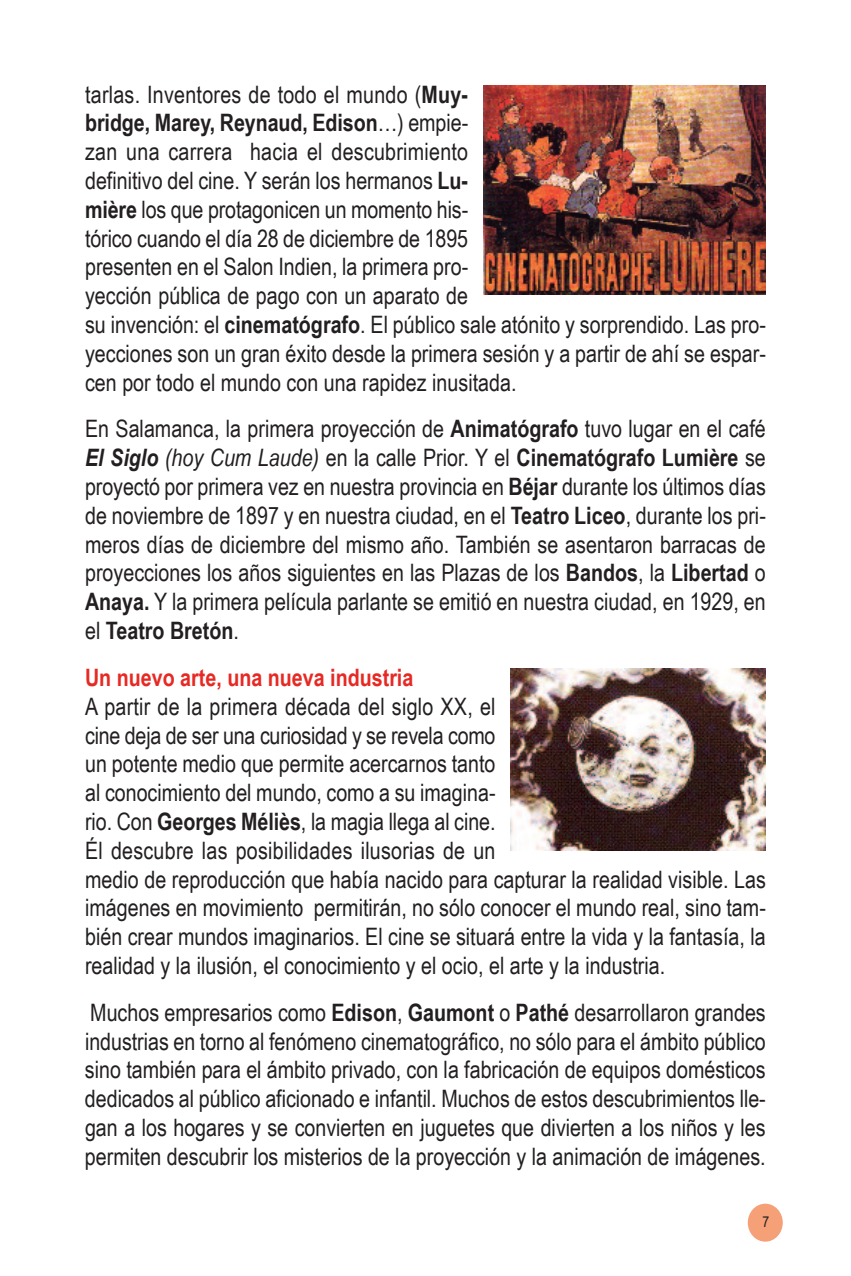
<style>
.page{position:relative;width:851px;height:1276px;background:#fff}
.page>*{position:absolute;margin:0;border:0;box-sizing:border-box;transform-origin:0 0}
.t1{font:24px/28.8px "Arial Narrow";color:#231f20}
.t2{font:700 24px "Arial Narrow";color:#e72924}
.t3{font:15px "Arial Narrow";color:#231f20}
.s1{font-weight:700}
.s2{font-weight:700;font-style:italic}
.s3{font-style:italic}
</style>
<div class="page">
<div style="left:747px;top:1203px;width:35px;height:38px;background:#f5a077;border-radius:50%"></div>
<img style="left:483px;top:85px;width:282px;height:210px">
<img style="left:510px;top:668px;width:255px;height:183px">
<p class="t1" style="left:85px;top:79px;width:682px">tarlas. Inventores de todo el mundo (<span class="s1">Muy-<br>bridge, Marey, Reynaud, Edison</span>…) empie-<br>zan una carrera hacia el descubrimiento<br>definitivo del cine. Y serán los hermanos <span class="s1">Lu-<br>mière</span> los que protagonicen un momento his-<br>tórico cuando el día 28 de diciembre de 1895<br>presenten en el Salon Indien, la primera pro-<br>yección pública de pago con un aparato de<br>su invención: el <span class="s1">cinematógrafo</span>. El público sale atónito y sorprendido. Las pro&shy;yecciones son un gran éxito desde la primera sesión y a partir de ahí se espar&shy;cen por todo el mundo con una rapidez inusitada.</p>
<p class="t1" style="left:85px;top:414px;width:682px;text-align:justify">En Salamanca, la primera proyección de <span class="s1">Animatógrafo</span> tuvo lugar en el café <span class="s2">El Siglo</span> <span class="s3">(hoy Cum Laude)</span> en la calle Prior. Y el <span class="s1">Cinematógrafo Lumière</span> se proyectó por primera vez en nuestra provincia en <span class="s1">Béjar</span> durante los últimos días de noviembre de 1897 y en nuestra ciudad, en el <span class="s1">Teatro Liceo</span>, durante los pri&shy;meros días de diciembre del mismo año. También se asentaron barracas de proyecciones los años siguientes en las Plazas de los <span class="s1">Bandos</span>, la <span class="s1">Libertad</span> o <span class="s1">Anaya.</span> Y la primera película parlante se emitió en nuestra ciudad, en 1929, en el <span class="s1">Teatro Bretón</span>.</p>
<p class="t2" style="left:85px;top:663px;width:330px">Un nuevo arte, una nueva industria</p>
<p class="t1" style="left:85px;top:691px;width:682px">A partir de la primera década del siglo XX, el<br>cine deja de ser una curiosidad y se revela como<br>un potente medio que permite acercarnos tanto<br>al conocimiento del mundo, como a su imagina-<br>rio. Con <span class="s1">Georges Méliès</span>, la magia llega al cine.<br>Él descubre las posibilidades ilusorias de un<br>medio de reproducción que había nacido para capturar la realidad visible. Las imágenes en movimiento permitirán, no sólo conocer el mundo real, sino tam&shy;bién crear mundos imaginarios. El cine se situará entre la vida y la fantasía, la realidad y la ilusión, el conocimiento y el ocio, el arte y la industria.</p>
<p class="t1" style="left:85px;top:997px;width:682px;text-align:justify">Muchos empresarios como <span class="s1">Edison</span>, <span class="s1">Gaumont</span> o <span class="s1">Pathé</span> desarrollaron grandes industrias en torno al fenómeno cinematográfico, no sólo para el ámbito público sino también para el ámbito privado, con la fabricación de equipos domésticos dedicados al público aficionado e infantil. Muchos de estos descubrimientos lle&shy;gan a los hogares y se convierten en juguetes que divierten a los niños y les permiten descubrir los misterios de la proyección y la animación de imágenes.</p>
<p class="t3" style="left:762px;top:1213px;width:8px">7</p>
</div>
